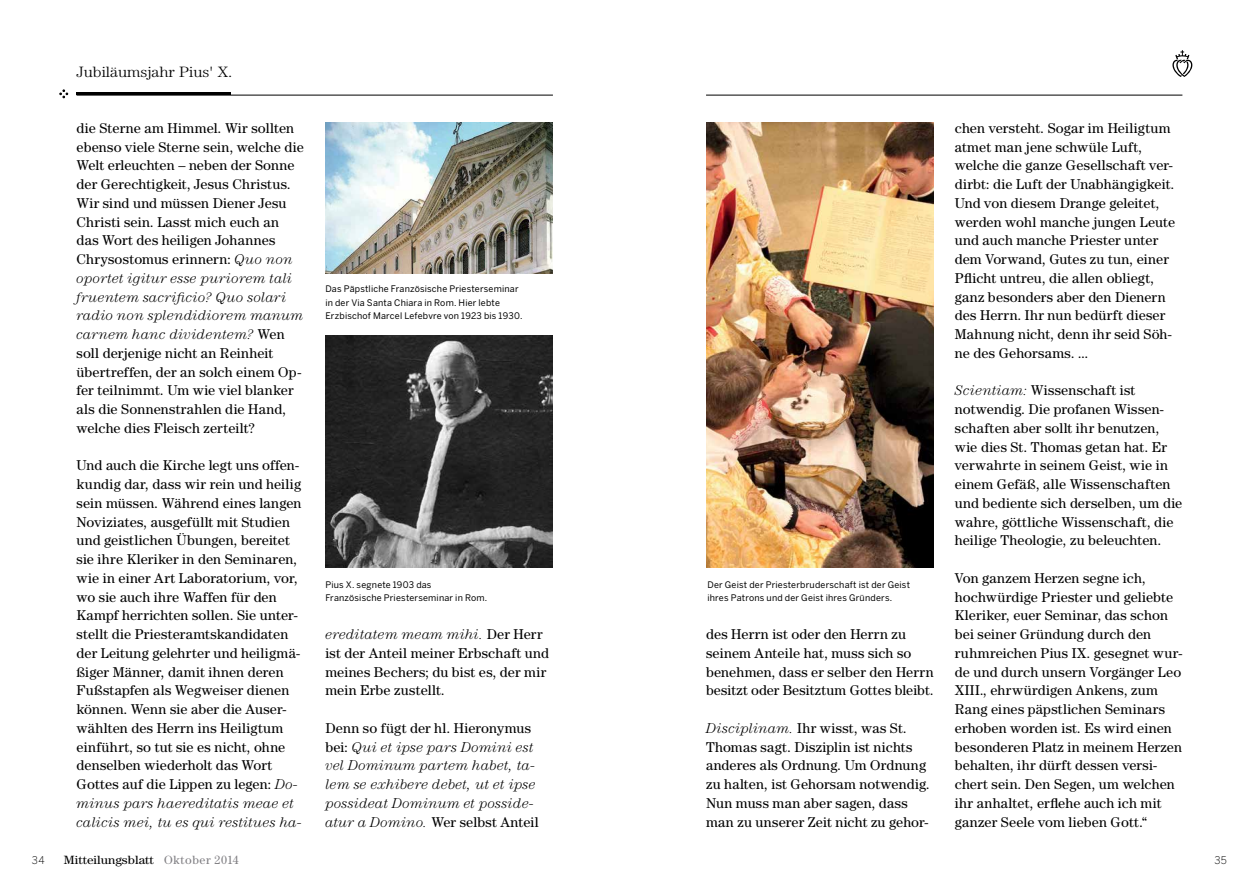
<style>
.page{position:relative;width:1259px;height:893px;background:#fff}
.page>*{position:absolute;margin:0;border:0;box-sizing:border-box;transform-origin:0 0}
.t1{font:300 15px "Century Std";color:#000;scale:1.09 1}
.t2{font:14.25px/18.8px "Century Std";letter-spacing:.01em;color:#000}
.t3{font:italic 300 14.25px/18.8px "Century Std";letter-spacing:.01em;color:#000}
.t4{font:12px "Century Std";color:#000;scale:1.09 1}
.t5{font:300 10.5px "Benton Sans";color:#000}
.t6{font:9px/13.5px "Benton Sans";letter-spacing:.02em;color:#000}
.s1{font-weight:300;font-style:italic}
.s2{font-weight:400;font-style:normal}
.s3{color:#807f83}
</style>
<div class="page">
<img style="left:325px;top:336px;width:228px;height:232px">
<hr style="left:77px;top:93px;width:154px;height:2px;background:#000">
<img style="left:325px;top:122px;width:228px;height:151px">
<img style="left:706px;top:122px;width:227px;height:446px">
<svg style="left:60px;top:90px;width:8px;height:8px"></svg>
<hr style="left:77px;top:95px;width:476px;height:1px;background:#000">
<hr style="left:706px;top:95px;width:476px;height:1px;background:#000">
<svg style="left:1172px;top:50px;width:20px;height:27px"></svg>
<p class="t1" style="left:77px;top:63px;width:145px">Jubiläumsjahr Pius' X.</p>
<p class="t2" style="left:77px;top:118px;width:229px">die Sterne am Himmel. Wir sollten ebenso viele Sterne sein, welche die<br>Welt erleuchten – neben der Sonne der Gerechtigkeit, Jesus Christus.<br>Wir sind und müssen Diener Jesu<br>Christi sein. Lasst mich euch an das Wort des heiligen Johannes<br>Chrysostomus erinnern: <span class="s1">Quo non oportet igitur esse puriorem tali fruentem sacrificio? Quo solari radio non splendidiorem manum carnem hanc dividentem?</span> Wen soll derjenige nicht an Reinheit übertreffen, der an solch einem Op&shy;fer teilnimmt. Um wie viel blanker als die Sonnenstrahlen die Hand, welche dies Fleisch zerteilt?</p>
<p class="t2" style="left:77px;top:456px;width:227px">Und auch die Kirche legt uns offen&shy;kundig dar, dass wir rein und heilig sein müssen. Während eines langen Noviziates, ausgefüllt mit Studien und geistlichen Übungen, bereitet sie ihre Kleriker in den Seminaren, wie in einer Art Laboratorium, vor, wo sie auch ihre Waffen für den Kampf herrichten sollen. Sie unter&shy;stellt die Priesteramtskandidaten der Leitung gelehrter und heiligmä&shy;ßiger Männer, damit ihnen deren Fußstapfen als Wegweiser dienen können. Wenn sie aber die Auser&shy;wählten des Herrn ins Heiligtum einführt, so tut sie es nicht, ohne denselben wiederholt das Wort Gottes auf die Lippen zu legen: <span class="s1">Do&shy;minus pars haereditatis meae et calicis mei, tu es qui restitues ha-</span></p>
<p class="t6" style="left:325px;top:282px;width:198px">Das Päpstliche Französische Priesterseminar in der Via Santa Chiara in Rom. Hier lebte<br>Erzbischof Marcel Lefebvre von 1923 bis 1930.</p>
<p class="t6" style="left:325px;top:577px;width:163px">Pius X. segnete 1903 das<br>Französische Priesterseminar in Rom.</p>
<p class="t2" style="left:325px;top:625px;width:225px"><span class="s1">ereditatem meam mihi.</span> Der Herr ist der Anteil meiner Erbschaft und meines Bechers; du bist es, der mir mein Erbe zustellt.</p>
<p class="t3" style="left:325px;top:719px;width:215px"><span class="s2">Denn so fügt der hl. Hieronymus bei:</span> Qui et ipse pars Domini est vel Dominum partem habet, ta&shy;lem se exhibere debet, ut et ipse possideat Dominum et posside&shy;atur a Domino. <span class="s2">Wer selbst Anteil</span></p>
<p class="t6" style="left:707px;top:577px;width:204px">Der Geist der Priesterbruderschaft ist der Geist ihres Patrons und der Geist ihres Gründers.</p>
<p class="t2" style="left:706px;top:625px;width:229px">des Herrn ist oder den Herrn zu seinem Anteile hat, muss sich so benehmen, dass er selber den Herrn besitzt oder Besitztum Gottes bleibt.</p>
<p class="t2" style="left:706px;top:718px;width:225px"><span class="s1">Disciplinam.</span> Ihr wisst, was St.<br>Thomas sagt. Disziplin ist nichts anderes als Ordnung. Um Ordnung zu halten, ist Gehorsam notwendig.<br>Nun muss man aber sagen, dass man zu unserer Zeit nicht zu gehor-</p>
<p class="t2" style="left:955px;top:118px;width:222px">chen versteht. Sogar im Heiligtum atmet man jene schwüle Luft, welche die ganze Gesellschaft ver&shy;dirbt: die Luft der Unabhängigkeit.<br>Und von diesem Drange geleitet, werden wohl manche jungen Leute und auch manche Priester unter dem Vorwand, Gutes zu tun, einer<br>Pflicht untreu, die allen obliegt, ganz besonders aber den Dienern des Herrn. Ihr nun bedürft dieser<br>Mahnung nicht, denn ihr seid Söh&shy;ne des Gehorsams. ...</p>
<p class="t2" style="left:955px;top:381px;width:229px"><span class="s1">Scientiam:</span> Wissenschaft ist notwendig. Die profanen Wissen&shy;schaften aber sollt ihr benutzen, wie dies St. Thomas getan hat. Er verwahrte in seinem Geist, wie in einem Gefäß, alle Wissenschaften und bediente sich derselben, um die wahre, göttliche Wissenschaft, die heilige Theologie, zu beleuchten.</p>
<p class="t2" style="left:955px;top:568px;width:229px">Von ganzem Herzen segne ich, hochwürdige Priester und geliebte<br>Kleriker, euer Seminar, das schon bei seiner Gründung durch den ruhmreichen Pius IX. gesegnet wur&shy;de und durch unsern Vorgänger Leo<br>XIII., ehrwürdigen Ankens, zum<br>Rang eines päpstlichen Seminars erhoben worden ist. Es wird einen besonderen Platz in meinem Herzen behalten, ihr dürft dessen versi&shy;chert sein. Den Segen, um welchen ihr anhaltet, erflehe auch ich mit ganzer Seele vom lieben Gott.“</p>
<p class="t5" style="left:32px;top:854px;width:14px">34</p>
<p class="t4" style="left:64px;top:853px;width:162px">Mitteilungsblatt <span class="s3">Oktober 2014</span></p>
<p class="t5" style="left:1214px;top:854px;width:14px">35</p>
</div>
